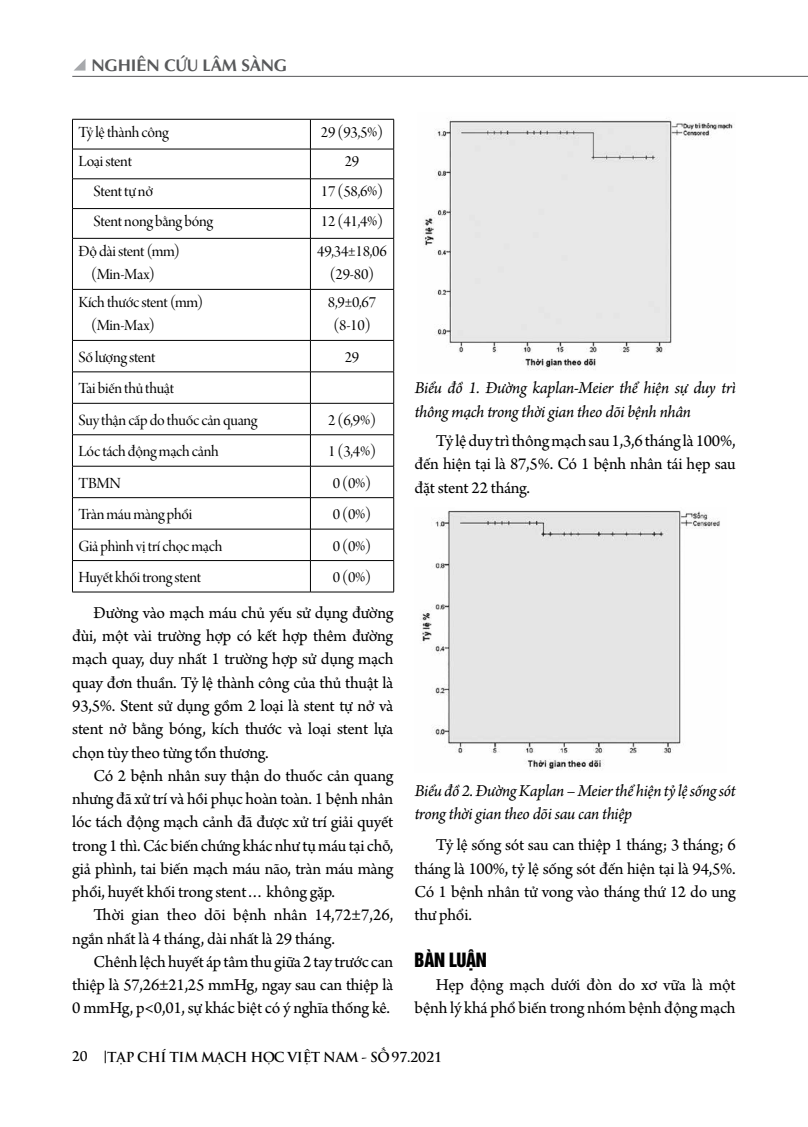
<style>
.page{position:relative;width:808px;height:1127px;background:#fff}
.page>*{position:absolute;margin:0;border:0;box-sizing:border-box;transform-origin:0 0}
.t1{font:18px "UTM Helvet Ins";letter-spacing:-.015em;color:#000}
.t2{font:17.55px/23.2px "Arno Pro";letter-spacing:-.015em;color:#000;text-align:justify}
.t3{font:italic 17.55px/23.2px "Arno Pro";letter-spacing:-.02em;color:#000}
.t4{font:700 16.95px "UTM Aptima";letter-spacing:-.02em;color:#58595b}
.t5{font:16.5px/23.2px "Arno Pro Display";letter-spacing:-.015em;color:#000}
.t6{font:13.35px "UTM Trajan Pro Bold";letter-spacing:-.02em;color:#000}
.s1{font-family:"Arno Pro";font-size:16.5px}
</style>
<div class="page">
<hr style="left:72px;top:76px;width:736px;height:1px;background:#58595b">
<svg style="left:74px;top:59px;width:11px;height:12px"></svg>
<svg style="left:105px;top:1050px;width:1px;height:13px"></svg>
<hr style="left:72px;top:119px;width:238px;height:1px;background:#000">
<hr style="left:72px;top:119px;width:1px;height:30px;background:#000">
<hr style="left:310px;top:119px;width:84px;height:1px;background:#000">
<hr style="left:310px;top:119px;width:1px;height:30px;background:#000">
<hr style="left:393px;top:119px;width:1px;height:30px;background:#000">
<hr style="left:72px;top:149px;width:238px;height:1px;background:#000">
<hr style="left:72px;top:149px;width:1px;height:30px;background:#000">
<hr style="left:310px;top:149px;width:84px;height:1px;background:#000">
<hr style="left:310px;top:149px;width:1px;height:30px;background:#000">
<hr style="left:393px;top:149px;width:1px;height:30px;background:#000">
<hr style="left:72px;top:179px;width:238px;height:1px;background:#000">
<hr style="left:310px;top:179px;width:84px;height:1px;background:#000">
<hr style="left:72px;top:208px;width:238px;height:1px;background:#000">
<svg style="left:72px;top:180px;width:1px;height:58px"></svg>
<hr style="left:310px;top:208px;width:84px;height:1px;background:#000">
<svg style="left:310px;top:180px;width:1px;height:58px"></svg>
<svg style="left:393px;top:179px;width:1px;height:59px"></svg>
<hr style="left:72px;top:238px;width:238px;height:1px;background:#000">
<hr style="left:72px;top:238px;width:1px;height:51px;background:#000">
<hr style="left:310px;top:238px;width:84px;height:1px;background:#000">
<hr style="left:310px;top:238px;width:1px;height:51px;background:#000">
<hr style="left:393px;top:238px;width:1px;height:51px;background:#000">
<hr style="left:72px;top:289px;width:238px;height:1px;background:#000">
<hr style="left:72px;top:290px;width:1px;height:50px;background:#000">
<hr style="left:310px;top:289px;width:84px;height:1px;background:#000">
<hr style="left:310px;top:290px;width:1px;height:50px;background:#000">
<hr style="left:393px;top:290px;width:1px;height:50px;background:#000">
<hr style="left:72px;top:340px;width:238px;height:1px;background:#000">
<hr style="left:72px;top:341px;width:1px;height:31px;background:#000">
<hr style="left:310px;top:340px;width:84px;height:1px;background:#000">
<hr style="left:310px;top:341px;width:1px;height:31px;background:#000">
<hr style="left:393px;top:341px;width:1px;height:31px;background:#000">
<hr style="left:72px;top:372px;width:238px;height:1px;background:#000">
<hr style="left:72px;top:372px;width:1px;height:31px;background:#000">
<hr style="left:310px;top:372px;width:84px;height:1px;background:#000">
<hr style="left:310px;top:372px;width:1px;height:31px;background:#000">
<hr style="left:393px;top:372px;width:1px;height:31px;background:#000">
<hr style="left:72px;top:403px;width:238px;height:1px;background:#000">
<hr style="left:72px;top:403px;width:1px;height:31px;background:#000">
<hr style="left:310px;top:403px;width:84px;height:1px;background:#000">
<hr style="left:310px;top:403px;width:1px;height:31px;background:#000">
<hr style="left:393px;top:403px;width:1px;height:31px;background:#000">
<hr style="left:72px;top:434px;width:238px;height:1px;background:#000">
<hr style="left:72px;top:435px;width:1px;height:31px;background:#000">
<hr style="left:310px;top:434px;width:84px;height:1px;background:#000">
<hr style="left:310px;top:435px;width:1px;height:31px;background:#000">
<hr style="left:393px;top:435px;width:1px;height:31px;background:#000">
<hr style="left:72px;top:466px;width:238px;height:1px;background:#000">
<hr style="left:72px;top:466px;width:1px;height:31px;background:#000">
<hr style="left:310px;top:466px;width:84px;height:1px;background:#000">
<hr style="left:310px;top:466px;width:1px;height:31px;background:#000">
<hr style="left:393px;top:466px;width:1px;height:31px;background:#000">
<hr style="left:72px;top:497px;width:238px;height:1px;background:#000">
<hr style="left:72px;top:498px;width:1px;height:31px;background:#000">
<hr style="left:310px;top:497px;width:84px;height:1px;background:#000">
<hr style="left:310px;top:498px;width:1px;height:31px;background:#000">
<hr style="left:393px;top:498px;width:1px;height:31px;background:#000">
<hr style="left:72px;top:529px;width:238px;height:1px;background:#000">
<hr style="left:72px;top:529px;width:1px;height:31px;background:#000">
<hr style="left:310px;top:529px;width:84px;height:1px;background:#000">
<hr style="left:310px;top:529px;width:1px;height:31px;background:#000">
<hr style="left:393px;top:529px;width:1px;height:31px;background:#000">
<hr style="left:72px;top:560px;width:238px;height:1px;background:#000">
<hr style="left:72px;top:561px;width:1px;height:31px;background:#000">
<hr style="left:310px;top:560px;width:84px;height:1px;background:#000">
<hr style="left:310px;top:561px;width:1px;height:31px;background:#000">
<hr style="left:393px;top:561px;width:1px;height:31px;background:#000">
<hr style="left:72px;top:592px;width:238px;height:1px;background:#000">
<hr style="left:310px;top:592px;width:84px;height:1px;background:#000">
<img style="left:423px;top:118px;width:310px;height:252px">
<img style="left:420px;top:510px;width:300px;height:260px">
<p class="t4" style="left:92px;top:52px;width:197px">NGHIÊN CỨU LÂM SÀNG</p>
<p class="t5" style="left:78px;top:121px;width:92px">Tỷ lệ thành công</p>
<p class="t5" style="left:321px;top:121px;width:64px">29 (93,5%)</p>
<p class="t5" style="left:78px;top:151px;width:55px">Loại stent</p>
<p class="t5" style="left:345px;top:151px;width:16px">29</p>
<p class="t5" style="left:94px;top:181px;width:60px">Stent tự nở</p>
<p class="t5" style="left:321px;top:181px;width:64px">17 (58,6%)</p>
<p class="t5" style="left:94px;top:210px;width:121px">Stent nong bằng bóng</p>
<p class="t5" style="left:321px;top:210px;width:64px">12 (41,4%)</p>
<p class="t5" style="left:91px;top:240px;width:90px;text-indent:-13px">Độ dài stent (mm) (Min-Max)</p>
<p class="t5" style="left:317px;top:240px;width:71px;text-align:center">49,34±18,06 (29-80)</p>
<p class="t5" style="left:91px;top:291px;width:114px;text-indent:-13px">Kích thước stent (mm) (Min-Max)</p>
<p class="t5" style="left:328px;top:291px;width:50px;text-align:center">8,9±0,67 (8-10)</p>
<p class="t5" style="left:78px;top:346px;width:79px">Số lượng stent</p>
<p class="t5" style="left:345px;top:346px;width:16px">29</p>
<p class="t5" style="left:78px;top:374px;width:181px;line-height:31.5px">Tai biến thủ thuật<br>Suy thận cấp do thuốc cản quang</p>
<p class="t5" style="left:328px;top:409px;width:50px">2 (6,9%)</p>
<p class="t5" style="left:78px;top:441px;width:142px">Lóc tách động mạch cảnh</p>
<p class="t5" style="left:328px;top:441px;width:50px">1 (3,4%)</p>
<p class="t5" style="left:78px;top:472px;width:44px">TBMN</p>
<p class="t5" style="left:333px;top:472px;width:40px">0 (0%)</p>
<p class="t5" style="left:78px;top:504px;width:116px">Tràn máu màng phổi</p>
<p class="t5" style="left:333px;top:504px;width:40px">0 (0%)</p>
<p class="t5" style="left:78px;top:535px;width:145px">Giả phình vị trí chọc mạch</p>
<p class="t5" style="left:333px;top:535px;width:40px">0 (0%)</p>
<p class="t5" style="left:78px;top:566px;width:124px">Huyết khối trong stent</p>
<p class="t5" style="left:333px;top:566px;width:40px">0 (0%)</p>
<p class="t2" style="left:72px;top:602px;width:323px;text-indent:21px">Đường vào mạch máu chủ yếu sử dụng đường đùi, một vài trường hợp có kết hợp thêm đường mạch quay, duy nhất 1 trường hợp sử dụng mạch quay đơn thuần. Tỷ lệ thành công của thủ thuật là 93,5%. Stent sử dụng gồm 2 loại là stent tự nở và stent nở bằng bóng, kích thước và loại stent lựa chọn tùy theo từng tổn thương.</p>
<p class="t2" style="left:72px;top:765px;width:323px;text-indent:21px">Có 2 bệnh nhân suy thận do thuốc cản quang nhưng đã xử trí và hồi phục hoàn toàn. 1 bệnh nhân lóc tách động mạch cảnh đã được xử trí giải quyết trong 1 thì. Các biến chứng khác như tụ máu tại chỗ, giả phình, tai biến mạch máu não, tràn máu màng phổi, huyết khối trong stent… không gặp.</p>
<p class="t2" style="left:72px;top:904px;width:323px;text-indent:21px">Thời gian theo dõi bệnh nhân 14,72±7,26, ngắn nhất là 4 tháng, dài nhất là 29 tháng.</p>
<p class="t2" style="left:72px;top:951px;width:323px;text-indent:21px">Chênh lệch huyết áp tâm thu giữa 2 tay trước can thiệp là 57,26±21,25 mmHg, ngay sau can thiệp là 0 mmHg, p&lt;0,01, sự khác biệt có ý nghĩa thống kê.</p>
<p class="t3" style="left:415px;top:377px;width:323px">Biểu đồ 1. Đường kaplan-Meier thể hiện sự duy trì thông mạch trong thời gian theo dõi bệnh nhân</p>
<p class="t2" style="left:415px;top:430px;width:323px;text-indent:21px">Tỷ lệ duy trì thông mạch sau 1,3,6 tháng là 100%, đến hiện tại là 87,5%. Có 1 bệnh nhân tái hẹp sau đặt stent 22 tháng.</p>
<p class="t3" style="left:415px;top:780px;width:323px">Biểu đồ 2. Đường Kaplan – Meier thể hiện tỷ lệ sống sót trong thời gian theo dõi sau can thiệp</p>
<p class="t2" style="left:415px;top:834px;width:323px;text-indent:21px">Tỷ lệ sống sót sau can thiệp 1 tháng; 3 tháng; 6 tháng là 100%, tỷ lệ sống sót đến hiện tại là 94,5%.<br>Có 1 bệnh nhân tử vong vào tháng thứ 12 do ung thư phổi.</p>
<p class="t1" style="left:415px;top:945px;width:74px">BÀN LUẬN</p>
<p class="t2" style="left:415px;top:974px;width:323px;text-align:right">Hẹp động mạch dưới đòn do xơ vữa là một bệnh lý khá phổ biến trong nhóm bệnh động mạch</p>
<p class="t6" style="left:72px;top:1046px;width:371px"><span class="s1">20</span> TẠP CHÍ TIM MẠCH HỌC VIỆT NAM - SỐ 97.2021</p>
</div>
